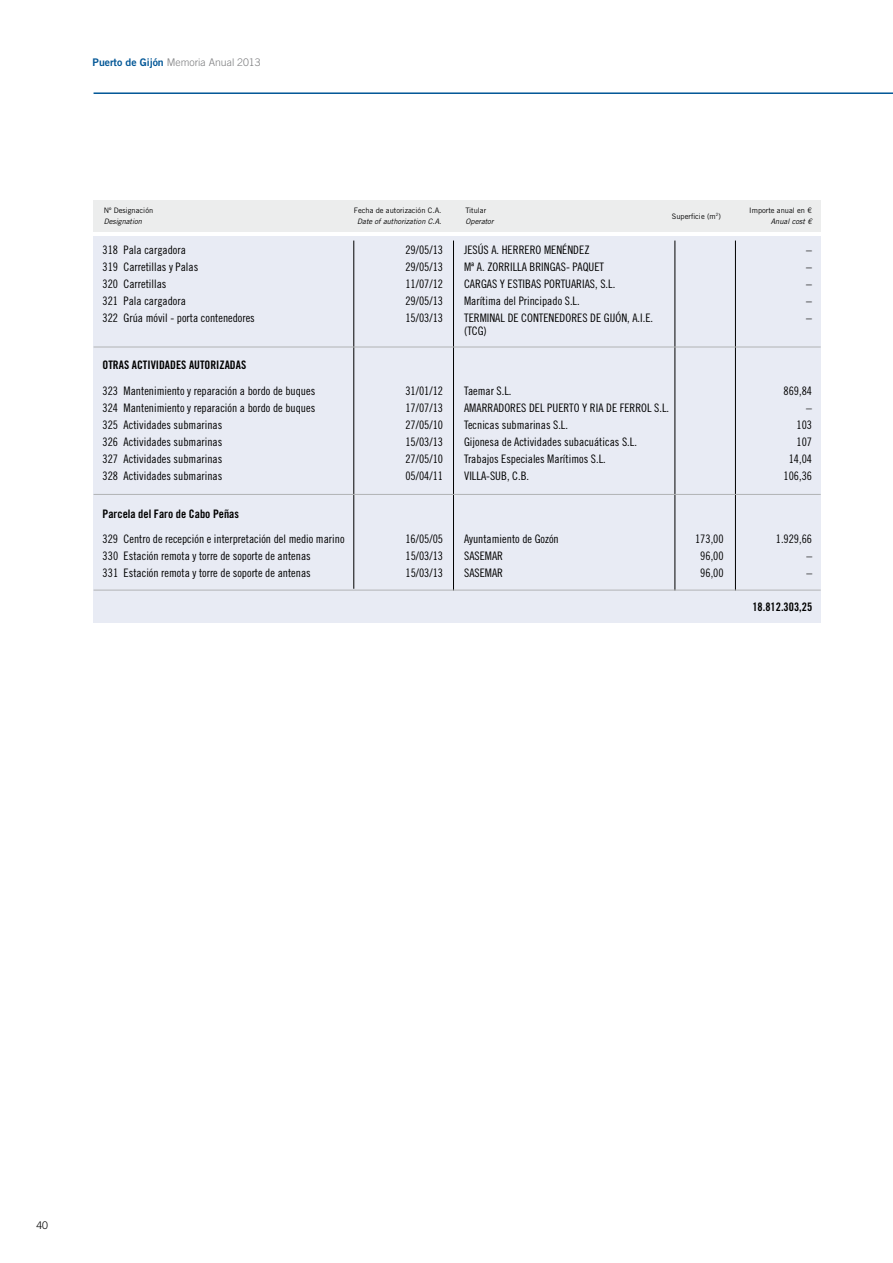
<style>
.page{position:relative;width:893px;height:1263px;background:#fff}
.page>*{position:absolute;margin:0;border:0;box-sizing:border-box;transform-origin:0 0}
.t1{font:11.7px "Trade Gothic LT Std Cn 18";color:#000}
.t2{font:11.7px "Trade Gothic LT Std Bd Cn 20";color:#000}
.t3{font:300 10.5px "Trade Gothic LT Std";color:#7b7c7e}
.t4{font:300 10.5px "Trade Gothic LT Std";color:#000}
.t5{font:7.5px "Trade Gothic LT Std";color:#000}
.t6{font:italic 7.5px "Trade Gothic LT Std";color:#000}
.s1{font-family:"Trade Gothic LT Std Bd 2";font-weight:400;color:#005696}
</style>
<div class="page">
<hr style="left:94px;top:92px;width:799px;height:2px;background:#005696">
<div style="left:94px;top:200px;width:727px;height:32px;background:#eceded"></div>
<div style="left:94px;top:236px;width:727px;height:387px;background:#e8ebf4"></div>
<hr style="left:354px;top:241px;width:1px;height:348px;background:#000">
<hr style="left:453px;top:241px;width:1px;height:349px;background:#000">
<hr style="left:675px;top:241px;width:1px;height:349px;background:#000">
<hr style="left:735px;top:241px;width:1px;height:349px;background:#000">
<hr style="left:94px;top:347px;width:727px;height:1px;background:#b1b3b4">
<hr style="left:94px;top:494px;width:727px;height:1px;background:#b1b3b4">
<hr style="left:94px;top:590px;width:727px;height:1px;background:#b1b3b4">
<p class="t3" style="left:93px;top:56px;width:170px"><span class="s1">Puerto de Gijón</span> Memoria Anual 2013</p>
<p class="t5" style="left:104px;top:206px;width:51px">Nº Designación</p>
<p class="t6" style="left:104px;top:217px;width:40px">Designation</p>
<p class="t5" style="left:354px;top:206px;width:89px">Fecha de autorización C.A.</p>
<p class="t6" style="left:357px;top:216px;width:86px">Date of authorization C.A.</p>
<p class="t5" style="left:466px;top:206px;width:22px">Titular</p>
<p class="t6" style="left:466px;top:217px;width:29px">Operator</p>
<p class="t5" style="left:672px;top:211px;width:51px">Superficie (m<sup>2</sup>)</p>
<p class="t5" style="left:749px;top:206px;width:64px">Importe anual en €</p>
<p class="t6" style="left:771px;top:216px;width:43px">Anual cost €</p>
<p class="t1" style="left:103px;top:243px;width:85px">318 Pala cargadora</p>
<p class="t1" style="left:405px;top:243px;width:39px">29/05/13</p>
<p class="t1" style="left:464px;top:243px;width:127px">JESÚS A. HERRERO MENÉNDEZ</p>
<p class="t1" style="left:806px;top:243px;width:7px">–</p>
<p class="t1" style="left:103px;top:260px;width:97px">319 Carretillas y Palas</p>
<p class="t1" style="left:405px;top:260px;width:39px">29/05/13</p>
<p class="t1" style="left:464px;top:260px;width:141px">Mª A. ZORRILLA BRINGAS- PAQUET</p>
<p class="t1" style="left:806px;top:260px;width:7px">–</p>
<p class="t1" style="left:103px;top:277px;width:65px">320 Carretillas</p>
<p class="t1" style="left:405px;top:277px;width:39px">11/07/12</p>
<p class="t1" style="left:464px;top:277px;width:153px">CARGAS Y ESTIBAS PORTUARIAS, S.L.</p>
<p class="t1" style="left:806px;top:277px;width:7px">–</p>
<p class="t1" style="left:103px;top:294px;width:85px">321 Pala cargadora</p>
<p class="t1" style="left:405px;top:294px;width:39px">29/05/13</p>
<p class="t1" style="left:464px;top:294px;width:117px">Marítima del Principado S.L.</p>
<p class="t1" style="left:806px;top:294px;width:7px">–</p>
<p class="t1" style="left:103px;top:311px;width:154px">322 Grúa móvil - porta contenedores</p>
<p class="t1" style="left:405px;top:311px;width:39px">15/03/13</p>
<p class="t1" style="left:464px;top:311px;width:191px">TERMINAL DE CONTENEDORES DE GIJÓN, A.I.E.</p>
<p class="t1" style="left:806px;top:311px;width:7px">–</p>
<p class="t1" style="left:464px;top:324px;width:24px">(TCG)</p>
<p class="t2" style="left:103px;top:358px;width:145px">OTRAS ACTIVIDADES AUTORIZADAS</p>
<p class="t1" style="left:103px;top:384px;width:214px">323 Mantenimiento y reparación a bordo de buques</p>
<p class="t1" style="left:405px;top:384px;width:39px">31/01/12</p>
<p class="t1" style="left:464px;top:384px;width:49px">Taemar S.L.</p>
<p class="t1" style="left:784px;top:384px;width:30px">869,84</p>
<p class="t1" style="left:103px;top:401px;width:214px">324 Mantenimiento y reparación a bordo de buques</p>
<p class="t1" style="left:405px;top:401px;width:39px">17/07/13</p>
<p class="t1" style="left:464px;top:401px;width:207px">AMARRADORES DEL PUERTO Y RIA DE FERROL S.L.</p>
<p class="t1" style="left:806px;top:401px;width:7px">–</p>
<p class="t1" style="left:103px;top:418px;width:121px">325 Actividades submarinas</p>
<p class="t1" style="left:405px;top:418px;width:39px">27/05/10</p>
<p class="t1" style="left:464px;top:418px;width:105px">Tecnicas submarinas S.L.</p>
<p class="t1" style="left:797px;top:418px;width:17px">103</p>
<p class="t1" style="left:103px;top:435px;width:121px">326 Actividades submarinas</p>
<p class="t1" style="left:405px;top:435px;width:39px">15/03/13</p>
<p class="t1" style="left:464px;top:435px;width:174px">Gijonesa de Actividades subacuáticas S.L.</p>
<p class="t1" style="left:797px;top:435px;width:17px">107</p>
<p class="t1" style="left:103px;top:452px;width:121px">327 Actividades submarinas</p>
<p class="t1" style="left:405px;top:452px;width:39px">27/05/10</p>
<p class="t1" style="left:464px;top:452px;width:143px">Trabajos Especiales Marítimos S.L.</p>
<p class="t1" style="left:789px;top:452px;width:25px">14,04</p>
<p class="t1" style="left:103px;top:469px;width:121px">328 Actividades submarinas</p>
<p class="t1" style="left:405px;top:469px;width:39px">05/04/11</p>
<p class="t1" style="left:464px;top:469px;width:66px">VILLA-SUB, C.B.</p>
<p class="t1" style="left:784px;top:469px;width:30px">106,36</p>
<p class="t2" style="left:103px;top:507px;width:138px">Parcela del Faro de Cabo Peñas</p>
<p class="t1" style="left:103px;top:532px;width:243px">329 Centro de recepción e interpretación del medio marino</p>
<p class="t1" style="left:405px;top:532px;width:39px">16/05/05</p>
<p class="t1" style="left:464px;top:532px;width:96px">Ayuntamiento de Gozón</p>
<p class="t1" style="left:695px;top:532px;width:30px">173,00</p>
<p class="t1" style="left:776px;top:532px;width:38px">1.929,66</p>
<p class="t1" style="left:103px;top:549px;width:210px">330 Estación remota y torre de soporte de antenas</p>
<p class="t1" style="left:405px;top:549px;width:39px">15/03/13</p>
<p class="t1" style="left:464px;top:549px;width:40px">SASEMAR</p>
<p class="t1" style="left:700px;top:549px;width:25px">96,00</p>
<p class="t1" style="left:806px;top:549px;width:7px">–</p>
<p class="t1" style="left:103px;top:566px;width:210px">331 Estación remota y torre de soporte de antenas</p>
<p class="t1" style="left:405px;top:566px;width:39px">15/03/13</p>
<p class="t1" style="left:464px;top:566px;width:40px">SASEMAR</p>
<p class="t1" style="left:700px;top:566px;width:25px">96,00</p>
<p class="t1" style="left:806px;top:566px;width:7px">–</p>
<p class="t2" style="left:752px;top:600px;width:61px">18.812.303,25</p>
<p class="t4" style="left:36px;top:1219px;width:13px">40</p>
</div>
